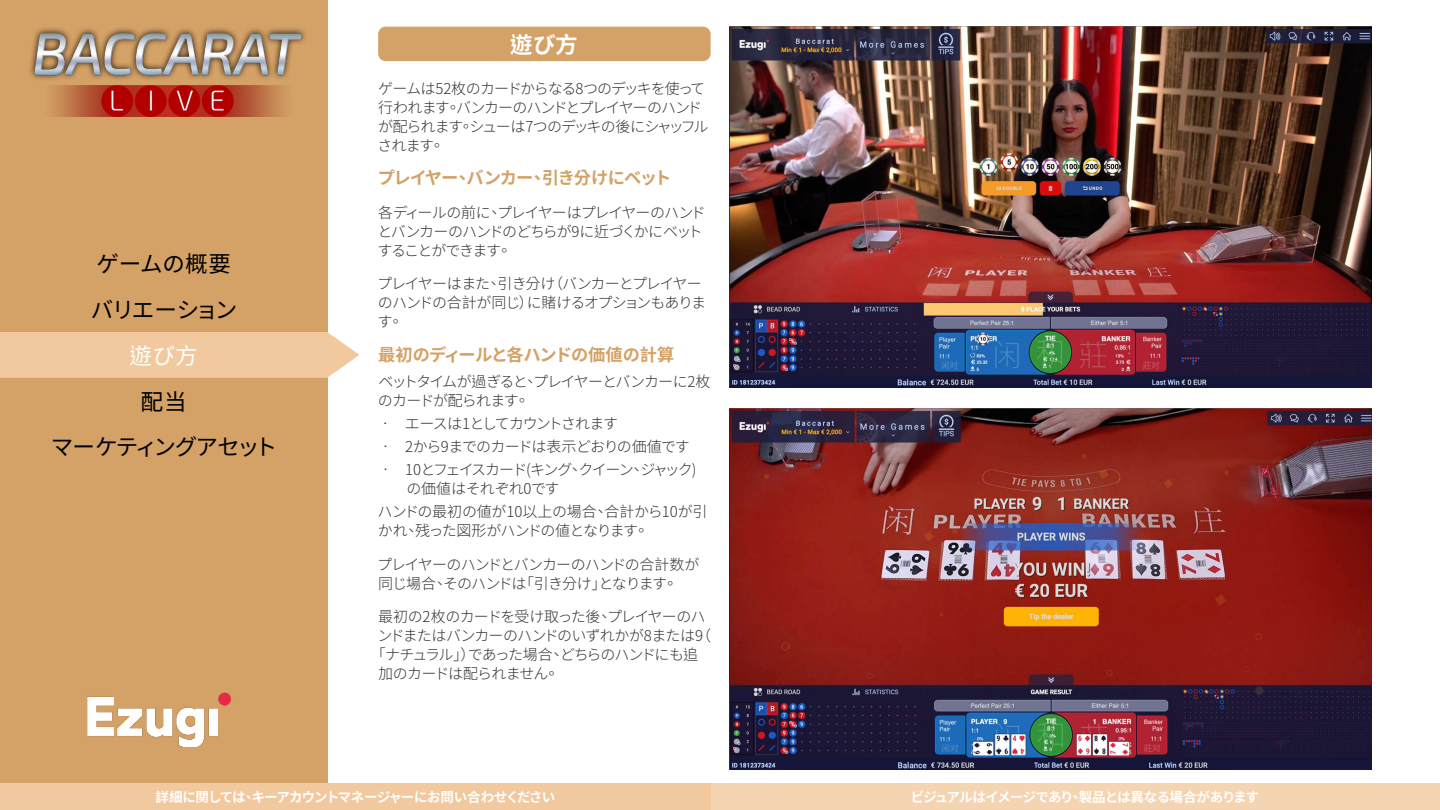
<style>
.page{position:relative;width:1440px;height:810px;background:#fff}
.page>*{position:absolute;margin:0;border:0;box-sizing:border-box;transform-origin:0 0}
.t1{font:22.5px/45.8px "Noto Sans CJ Ktc";letter-spacing:-.015em;color:#000}
.t2{font:22.5px/45.8px "Noto Sans CJ Ktc";letter-spacing:-.08em;color:#000;text-align:center}
.t3{font:700 22.5px "Noto Sans CJ Ktc";color:#fff}
.t4{font:22.5px "Noto Sans CJ Ktc";color:#fff}
.t5{font:700 17.25px "Noto Sans CJ Ktc";letter-spacing:-.05em;color:#d4a166}
.t6{font:700 17.25px "Noto Sans CJ Ktc";letter-spacing:-.03em;color:#d4a166}
.t7{font:300 15px/18.8px "Noto Sans CJ Ktc";letter-spacing:-.06em;color:#333}
.t8{font:300 15px/18.8px "Noto Sans CJ Ktc";letter-spacing:-.02em;color:#333}
.t9{font:300 15px "Noto Sans CJ Ktc";letter-spacing:-.085em;color:#333}
.t10{font:300 15px "Noto Sans CJ Ktc";letter-spacing:-.04em;color:#333}
.t11{font:700 13.5px "Noto Sans CJ Ktc";letter-spacing:-.06em;color:#fff}
</style>
<div class="page">
<div style="left:0;top:0;width:327px;height:783px;background:#d4a166"></div>
<div style="left:0;top:783px;width:1440px;height:27px;background:#f5d4b1"></div>
<div style="left:0;top:783px;width:711px;height:27px;background:#f2c99e"></div>
<img style="left:87px;top:692px;width:144px;height:54px">
<img style="left:729px;top:27px;width:643px;height:360px">
<img style="left:729px;top:408px;width:643px;height:361px">
<div style="left:378px;top:27px;width:333px;height:34px;background:#d4a166;border-radius:8px"></div>
<img style="left:30px;top:28px;width:275px;height:89px">
<div style="left:0;top:332px;width:359px;height:46px;background:#f2c99e"></div>
<h1 class="t1" style="left:91px;top:242px;width:148px">ゲームの概要バリエーション</h1>
<h1 class="t4" style="left:130px;top:343px;width:70px">遊び方</h1>
<h1 class="t2" style="left:51px;top:379px;width:228px">配当<br>マーケティングアセット</h1>
<h1 class="t3" style="left:510px;top:32px;width:69px">遊び方</h1>
<p class="t7" style="left:378px;top:80px;width:333px">ゲームは52枚のカードからなる8つのデッキを使って行われます。バンカーのハンドとプレイヤーのハンドが配られます。シューは7つのデッキの後にシャッフルされます。</p>
<p class="t5" style="left:378px;top:168px;width:295px">プレイヤー、バンカー、引き分けにベット</p>
<p class="t7" style="left:377px;top:204px;width:330px">各ディールの前に、プレイヤーはプレイヤーのハンドとバンカーのハンドのどちらが9に近づくかにベットすることができます。</p>
<p class="t7" style="left:377px;top:275px;width:331px">プレイヤーはまた、引き分け（バンカーとプレイヤーのハンドの合計が同じ）に賭けるオプションもあります。</p>
<p class="t6" style="left:378px;top:345px;width:298px">最初のディールと各ハンドの価値の計算</p>
<p class="t7" style="left:378px;top:372px;width:334px">ベットタイムが過ぎると、プレイヤーとバンカーに2枚のカードが配られます。</p>
<p class="t9" style="left:378px;top:415px;width:242px">• エースは1としてカウントされます</p>
<p class="t7" style="left:378px;top:438px;width:313px">• 2から9までのカードは表示どおりの価値です</p>
<p class="t7" style="left:392px;top:461px;width:306px;text-indent:-14px">• 10とフェイスカード(キング、クイーン、ジャック)　の価値はそれぞれ0です</p>
<p class="t8" style="left:378px;top:503px;width:332px">ハンドの最初の値が10以上の場合、合計から10が引かれ、残った図形がハンドの値となります。</p>
<p class="t7" style="left:377px;top:555px;width:324px">プレイヤーのハンドとバンカーのハンドの合計数が同じ場合、そのハンドは「引き分け」となります。</p>
<p class="t7" style="left:378px;top:608px;width:329px">最初の2枚のカードを受け取った後、プレイヤーのハ</p>
<p class="t10" style="left:377px;top:627px;width:335px">ンドまたはバンカーのハンドのいずれかが8または9（</p>
<p class="t9" style="left:371px;top:646px;width:329px">「ナチュラル」）であった場合、どちらのハンドにも追</p>
<p class="t7" style="left:378px;top:664px;width:183px">加のカードは配られません。</p>
<p class="t11" style="left:156px;top:789px;width:401px">詳細に関しては、キーアカウントマネージャーにお問い合わせください</p>
<p class="t11" style="left:911px;top:789px;width:350px">ビジュアルはイメージであり、製品とは異なる場合があります</p>
</div>
